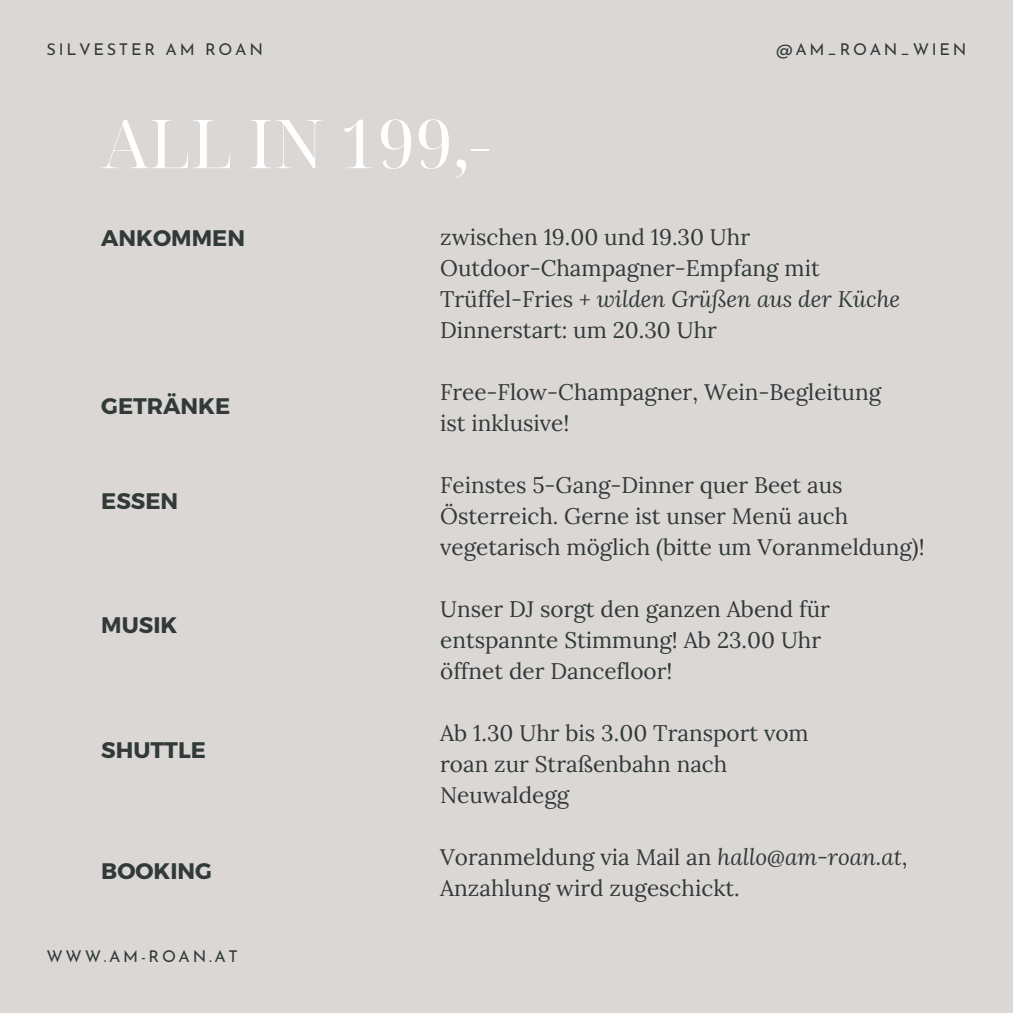
<style>
.page{position:relative;width:1013px;height:1013px;background:#fff}
.page>*{position:absolute;margin:0;border:0;box-sizing:border-box;transform-origin:0 0}
.t1{font:67.5px "Noto Serif Display";color:#fff}
.t2{font:22.5px/31px "Lora";color:#313939}
.t3{font:700 22.5px "Montserrat";color:#313939}
.t4{font:16.25px "Josefin Sans";letter-spacing:.165em;color:#313939}
.s1{font-style:italic}
</style>
<div class="page">
<div style="left:0;top:0;width:1012px;height:1012px;background:#dbd7d5"></div>
<h3 class="t4" style="left:47px;top:43px;width:218px">SILVESTER AM ROAN</h3>
<h2 class="t1" style="left:101px;top:96px;width:391px">ALL IN 199,-</h2>
<h3 class="t4" style="left:776px;top:43px;width:192px">@AM_ROAN_WIEN</h3>
<p class="t3" style="left:101px;top:223px;width:145px">ANKOMMEN</p>
<p class="t3" style="left:101px;top:391px;width:130px">GETRÄNKE</p>
<h1 class="t3" style="left:101px;top:486px;width:78px">ESSEN</h1>
<h3 class="t3" style="left:101px;top:610px;width:77px">MUSIK</h3>
<h3 class="t3" style="left:101px;top:735px;width:106px">SHUTTLE</h3>
<h3 class="t3" style="left:101px;top:856px;width:112px">BOOKING</h3>
<h2 class="t4" style="left:47px;top:949px;width:193px">WWW.AM-ROAN.AT</h2>
<h2 class="t2" style="left:440px;top:221px;width:461px">zwischen 19.00 und 19.30 Uhr Outdoor-Champagner-Empfang mit Trüffel-Fries <span class="s1">+ wilden Grüßen aus der Küche </span>Dinnerstart: um 20.30 Uhr</h2>
<h3 class="t2" style="left:440px;top:376px;width:442px">Free-Flow-Champagner, Wein-Begleitung ist inklusive!</h3>
<h2 class="t2" style="left:440px;top:469px;width:486px">Feinstes 5-Gang-Dinner quer Beet aus<br>Österreich. Gerne ist unser Menü auch vegetarisch möglich (bitte um Voranmeldung)!</h2>
<h2 class="t2" style="left:440px;top:593px;width:391px">Unser DJ sorgt den ganzen Abend für entspannte Stimmung! Ab 23.00 Uhr öffnet der Dancefloor!</h2>
<h2 class="t2" style="left:440px;top:717px;width:370px">Ab 1.30 Uhr bis 3.00 Transport vom roan zur Straßenbahn nach<br>Neuwaldegg</h2>
<p class="t2" style="left:440px;top:841px;width:469px">Voranmeldung via Mail an <span class="s1">hallo@am-roan.at</span>,<br>Anzahlung wird zugeschickt.</p>
</div>
